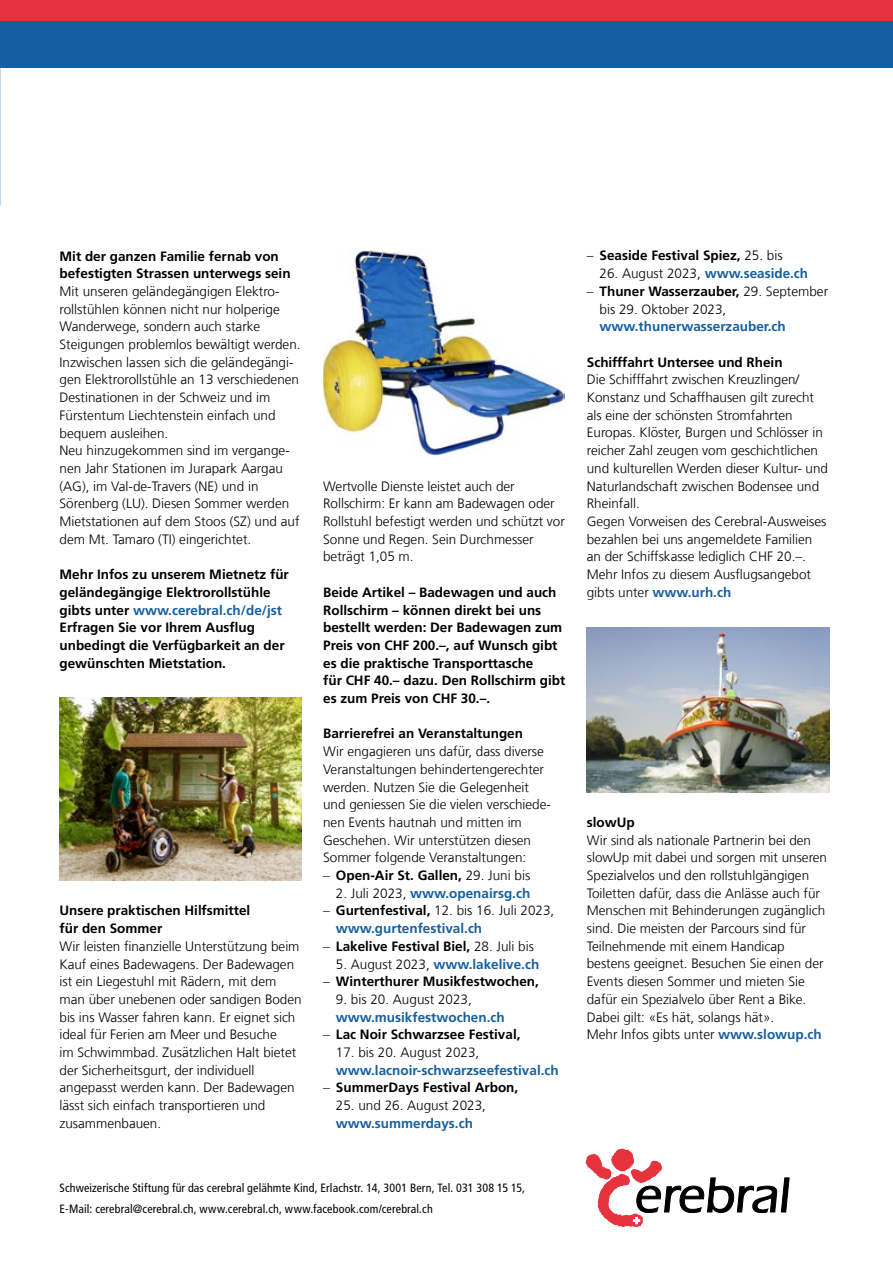
<style>
.page{position:relative;width:893px;height:1263px;background:#fff}
.page>*{position:absolute;margin:0;border:0;box-sizing:border-box;transform-origin:0 0}
.t1{font:300 13.5px/17.7px "Frutiger LT Com";color:#000}
.t2{font:700 13.5px/17.7px "Frutiger LT Com";color:#000}
.t3{font:700 13.5px/17.7px "Frutiger LT Com";color:#155fa1}
.t4{font:condensed 12px/21px "Frutiger LT Pro";letter-spacing:.01em;color:#000}
.s1{color:#155fa1}
.s2{font-weight:300}
.s3{font-weight:300;color:#000}
.s4{color:#000}
.s5{font-weight:700;color:#155fa1}
.s6{font-weight:700}
</style>
<div class="page">
<div style="left:0;top:0;width:893px;height:21px;background:#e63240"></div>
<div style="left:0;top:21px;width:893px;height:47px;background:#155fa1"></div>
<img style="left:60px;top:697px;width:242px;height:183px">
<img style="left:587px;top:627px;width:242px;height:165px">
<svg style="left:586px;top:1149px;width:203px;height:78px"></svg>
<img style="left:323px;top:248px;width:241px;height:207px">
<p class="t2" style="left:60px;top:247px;width:233px">Mit der ganzen Familie fernab von befestigten Strassen unterwegs sein</p>
<p class="t1" style="left:60px;top:282px;width:243px">Mit unseren geländegängigen Elektro&shy;rollstühlen können nicht nur holperige Wanderwege, sondern auch starke Steigungen problemlos bewältigt werden.<br>Inzwischen lassen sich die geländegängi&shy;gen Elektrorollstühle an 13 verschiedenen Destinationen in der Schweiz und im Fürstentum Liechtenstein einfach und bequem ausleihen.<br>Neu hinzugekommen sind im vergange&shy;nen Jahr Stationen im Jurapark Aargau (AG), im Val-de-Travers (NE) und in Sörenberg (LU). Diesen Sommer werden Mietstationen auf dem Stoos (SZ) und auf dem Mt. Tamaro (TI) eingerichtet.</p>
<p class="t2" style="left:60px;top:566px;width:231px">Mehr Infos zu unserem Mietnetz für geländegängige Elektrorollstühle gibts unter <span class="s1">www.cerebral.ch/de/jst </span>Erfragen Sie vor Ihrem Ausflug unbedingt die Verfügbarkeit an der gewünschten Mietstation.</p>
<p class="t2" style="left:60px;top:902px;width:192px">Unsere praktischen Hilfsmittel für den Sommer</p>
<p class="t1" style="left:60px;top:937px;width:244px">Wir leisten finanzielle Unterstützung beim Kauf eines Badewagens. Der Badewagen ist ein Liegestuhl mit Rädern, mit dem man über unebenen oder sandigen Boden bis ins Wasser fahren kann. Er eignet sich ideal für Ferien am Meer und Besuche<br>im Schwimmbad. Zusätzlichen Halt bietet der Sicherheitsgurt, der individuell angepasst werden kann. Der Badewagen lässt sich einfach transportieren und zusammenbauen.</p>
<p class="t1" style="left:323px;top:477px;width:243px">Wertvolle Dienste leistet auch der Rollschirm: Er kann am Badewagen oder Rollstuhl befestigt werden und schützt vor Sonne und Regen. Sein Durchmesser beträgt 1,05 m.</p>
<p class="t2" style="left:323px;top:583px;width:244px">Beide Artikel – Badewagen und auch Rollschirm – können direkt bei uns bestellt werden: Der Badewagen zum Preis von CHF 200.–, auf Wunsch gibt es die praktische Transporttasche<br>für CHF 40.– dazu. Den Rollschirm gibt es zum Preis von CHF 30.–.</p>
<p class="t2" style="left:323px;top:725px;width:201px">Barrierefrei an Veranstaltungen</p>
<p class="t1" style="left:323px;top:743px;width:229px">Wir engagieren uns dafür, dass diverse Veranstaltungen behindertengerechter werden. Nutzen Sie die Gelegenheit und geniessen Sie die vielen verschiede&shy;nen Events hautnah und mitten im Geschehen. Wir unterstützen diesen Sommer folgende Veranstaltungen:</p>
<p class="t2" style="left:323px;top:866px;width:209px"><span class="s2">–</span> Open-Air St. Gallen, <span class="s2">29. Juni bis</span></p>
<p class="t3" style="left:336px;top:884px;width:196px"><span class="s3">2. Juli 2023,</span> www.openairsg.ch</p>
<p class="t3" style="left:336px;top:902px;width:220px;text-indent:-13px"><span class="s3">–</span> <span class="s4">Gurtenfestival,</span> <span class="s3">12. bis 16. Juli 2023, </span>www.gurtenfestival.ch</p>
<p class="t2" style="left:323px;top:937px;width:212px"><span class="s2">–</span> Lakelive Festival Biel, <span class="s2">28. Juli bis</span></p>
<p class="t3" style="left:336px;top:955px;width:205px"><span class="s3">5. August 2023,</span> www.lakelive.ch</p>
<p class="t2" style="left:323px;top:973px;width:217px"><span class="s2">–</span> Winterthurer Musikfestwochen,</p>
<p class="t1" style="left:336px;top:990px;width:137px">9. bis 20. August 2023,</p>
<p class="t3" style="left:336px;top:1008px;width:170px">www.musikfestwochen.ch</p>
<p class="t2" style="left:323px;top:1026px;width:199px"><span class="s2">–</span> Lac Noir Schwarzsee Festival,</p>
<p class="t1" style="left:336px;top:1043px;width:145px">17. bis 20. August 2023,</p>
<p class="t3" style="left:336px;top:1061px;width:224px">www.lacnoir-schwarzseefestival.ch</p>
<p class="t2" style="left:323px;top:1079px;width:197px"><span class="s2">–</span> SummerDays Festival Arbon,</p>
<p class="t1" style="left:336px;top:1097px;width:152px">25. und 26. August 2023,</p>
<p class="t3" style="left:336px;top:1114px;width:139px">www.summerdays.ch</p>
<p class="t4" style="left:60px;top:1177px;width:467px">Schweizerische Stiftung für das cerebral gelähmte Kind, Erlachstr. 14, 3001 Bern, Tel. 031 308 15 15,<br>E-Mail: cerebral@cerebral.ch, www.cerebral.ch, www.facebook.com/cerebral.ch</p>
<p class="t2" style="left:587px;top:247px;width:197px"><span class="s2">–</span> Seaside Festival Spiez, <span class="s2">25. bis</span></p>
<p class="t1" style="left:600px;top:265px;width:210px">26. August 2023, <span class="s5">www.seaside.ch</span></p>
<p class="t1" style="left:600px;top:282px;width:230px;text-indent:-13px">– <span class="s6">Thuner Wasserzauber,</span> 29. September bis 29. Oktober 2023,</p>
<p class="t3" style="left:600px;top:318px;width:188px">www.thunerwasserzauber.ch</p>
<p class="t2" style="left:587px;top:353px;width:197px">Schifffahrt Untersee und Rhein</p>
<p class="t1" style="left:587px;top:371px;width:243px">Die Schifffahrt zwischen Kreuzlingen/ Konstanz und Schaffhausen gilt zurecht als eine der schönsten Stromfahrten Europas. Klöster, Burgen und Schlösser in reicher Zahl zeugen vom geschichtlichen und kulturellen Werden dieser Kultur- und Naturlandschaft zwischen Bodensee und Rheinfall.<br>Gegen Vorweisen des Cerebral-Ausweises bezahlen bei uns angemeldete Familien an der Schiffskasse lediglich CHF 20.–.<br>Mehr Infos zu diesem Ausflugsangebot gibts unter <span class="s5">www.urh.ch</span></p>
<p class="t2" style="left:587px;top:813px;width:49px">slowUp</p>
<p class="t1" style="left:587px;top:831px;width:242px">Wir sind als nationale Partnerin bei den slowUp mit dabei und sorgen mit unseren Spezialvelos und den rollstuhlgängigen Toiletten dafür, dass die Anlässe auch für Menschen mit Behinderungen zugänglich sind. Die meisten der Parcours sind für Teilnehmende mit einem Handicap bestens geeignet. Besuchen Sie einen der Events diesen Sommer und mieten Sie dafür ein Spezialvelo über Rent a Bike.<br>Dabei gilt: «Es hät, solangs hät».<br>Mehr Infos gibts unter <span class="s5">www.slowup.ch</span></p>
</div>
